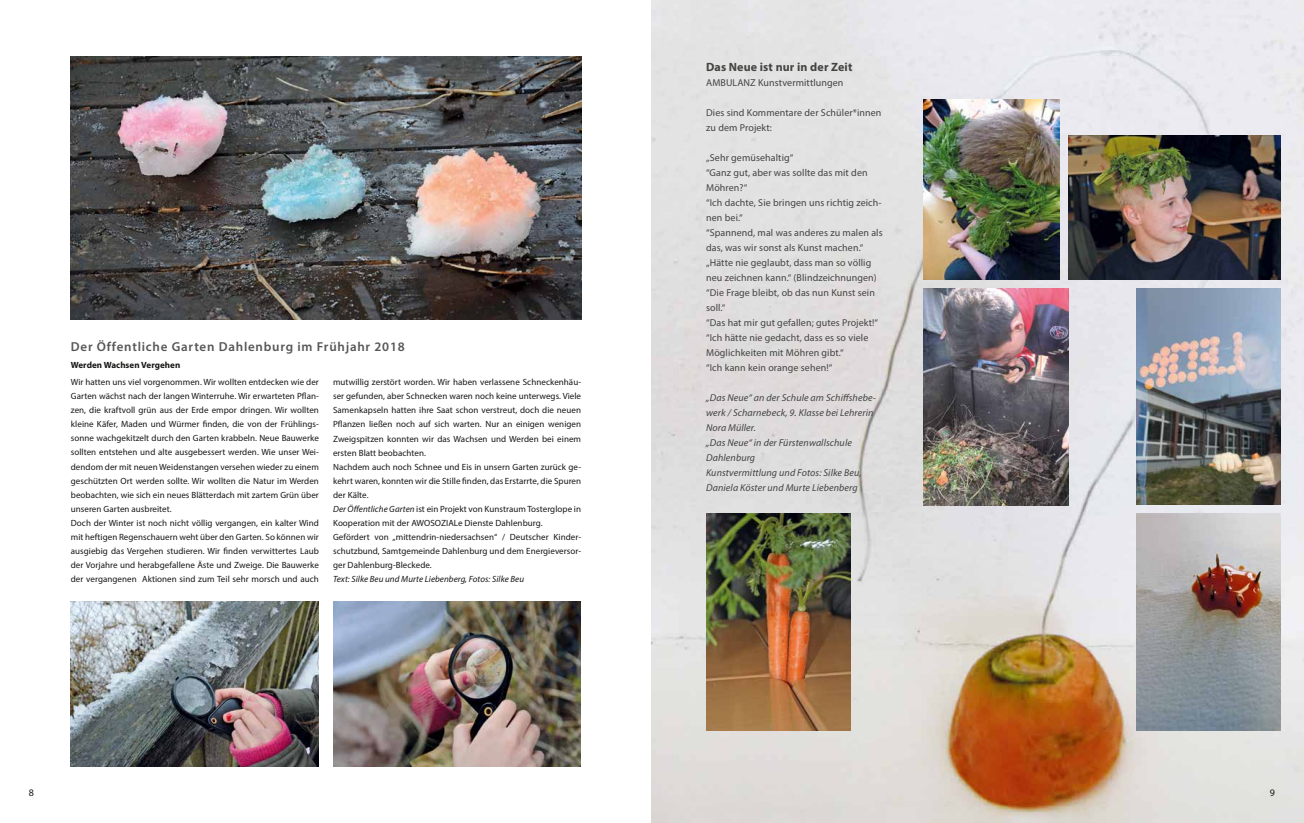
<style>
.page{position:relative;width:1304px;height:823px;background:#fff}
.page>*{position:absolute;margin:0;border:0;box-sizing:border-box;transform-origin:0 0}
.t1{font:600 13px "Myriad Pro";letter-spacing:.06em;color:#565655}
.t2{font:700 12px "Myriad Pro";letter-spacing:.01em;color:#434342}
.t3{font:10px/15px "Myriad Pro";letter-spacing:.01em;color:#434342}
.t4{font:italic 10px/15px "Myriad Pro";letter-spacing:.01em;color:#434342}
.t5{font:10px "Myriad Pro";color:#181716}
.t6{font:9px/14px "Myriad Pro";letter-spacing:.005em;color:#181716}
.t7{font:italic 9px "Myriad Pro";letter-spacing:.005em;color:#181716}
.t8{font:700 9px "Myriad Pro";letter-spacing:.005em;color:#181716}
.s1{font-style:italic}
</style>
<div class="page">
<img style="left:652px;top:0;width:652px;height:822px">
<img style="left:334px;top:601px;width:247px;height:165px">
<img style="left:71px;top:57px;width:510px;height:262px">
<img style="left:71px;top:601px;width:248px;height:165px">
<img style="left:1136px;top:288px;width:144px;height:216px">
<img style="left:706px;top:513px;width:144px;height:216px">
<img style="left:924px;top:288px;width:144px;height:216px">
<img style="left:1068px;top:135px;width:212px;height:144px">
<img style="left:924px;top:99px;width:135px;height:180px">
<img style="left:1136px;top:513px;width:144px;height:216px">
<h1 class="t1" style="left:71px;top:338px;width:335px">Der Öffentliche Garten Dahlenburg im Frühjahr 2018</h1>
<p class="t8" style="left:71px;top:358px;width:111px">Werden Wachsen Vergehen</p>
<p class="t6" style="left:71px;top:375px;width:250px">Wir hatten uns viel vorgenommen. Wir wollten entdecken wie der Garten wächst nach der langen Winterruhe. Wir erwarteten Pflan&shy;zen, die kraftvoll grün aus der Erde empor dringen. Wir wollten kleine Käfer, Maden und Würmer finden, die von der Frühlings&shy;sonne wachgekitzelt durch den Garten krabbeln. Neue Bauwerke sollten entstehen und alte ausgebessert werden. Wie unser Wei&shy;dendom der mit neuen Weidenstangen versehen wieder zu einem geschützten Ort werden sollte. Wir wollten die Natur im Werden beobachten, wie sich ein neues Blätterdach mit zartem Grün über unseren Garten ausbreitet.<br>Doch der Winter ist noch nicht völlig vergangen, ein kalter Wind mit heftigen Regenschauern weht über den Garten. So können wir ausgiebig das Vergehen studieren. Wir finden verwittertes Laub der Vorjahre und herabgefallene Äste und Zweige. Die Bauwerke der vergangenen Aktionen sind zum Teil sehr morsch und auch</p>
<p class="t6" style="left:333px;top:375px;width:250px">mutwillig zerstört worden. Wir haben verlassene Schneckenhäu&shy;ser gefunden, aber Schnecken waren noch keine unterwegs. Viele Samenkapseln hatten ihre Saat schon verstreut, doch die neuen Pflanzen ließen noch auf sich warten. Nur an einigen wenigen Zweigspitzen konnten wir das Wachsen und Werden bei einem ersten Blatt beobachten.<br>Nachdem auch noch Schnee und Eis in unsern Garten zurück ge&shy;kehrt waren, konnten wir die Stille finden, das Erstarrte, die Spuren der Kälte.<br><span class="s1">Der Öffentliche Garten</span> ist ein Projekt von Kunstraum Tosterglope in Kooperation mit der AWOSOZIALe Dienste Dahlenburg.<br>Gefördert von „mittendrin-niedersachsen“ / Deutscher Kinder&shy;schutzbund, Samtgemeinde Dahlenburg und dem Energieversor&shy;ger Dahlenburg-Bleckede.</p>
<p class="t7" style="left:333px;top:572px;width:193px">Text: Silke Beu und Murte Liebenberg, Fotos: Silke Beu</p>
<h2 class="t2" style="left:706px;top:59px;width:148px">Das Neue ist nur in der Zeit</h2>
<p class="t3" style="left:706px;top:75px;width:139px">AMBULANZ Kunstvermittlungen</p>
<p class="t3" style="left:706px;top:105px;width:177px">Dies sind Kommentare der Schüler*innen zu dem Projekt:</p>
<p class="t3" style="left:706px;top:150px;width:178px">„Sehr gemüsehaltig“<br>“Ganz gut, aber was sollte das mit den<br>Möhren?“<br>“Ich dachte, Sie bringen uns richtig zeich&shy;nen bei.“<br>“Spannend, mal was anderes zu malen als das, was wir sonst als Kunst machen.“ „Hätte nie geglaubt, dass man so völlig neu zeichnen kann.“ (Blindzeichnungen) “Die Frage bleibt, ob das nun Kunst sein soll.“<br>“Das hat mir gut gefallen; gutes Projekt!“ “Ich hätte nie gedacht, dass es so viele<br>Möglichkeiten mit Möhren gibt.“<br>“Ich kann kein orange sehen!“</p>
<p class="t4" style="left:706px;top:390px;width:171px">„Das Neue“ an der Schule am Schiffshebe&shy;werk / Scharnebeck, 9. Klasse bei Lehrerin<br>Nora Müller.<br>„Das Neue“ in der Fürstenwallschule<br>Dahlenburg<br>Kunstvermittlung und Fotos: Silke Beu,<br>Daniela Köster und Murte Liebenberg</p>
<p class="t5" style="left:29px;top:786px;width:7px">8</p>
<p class="t5" style="left:1270px;top:786px;width:7px">9</p>
</div>
